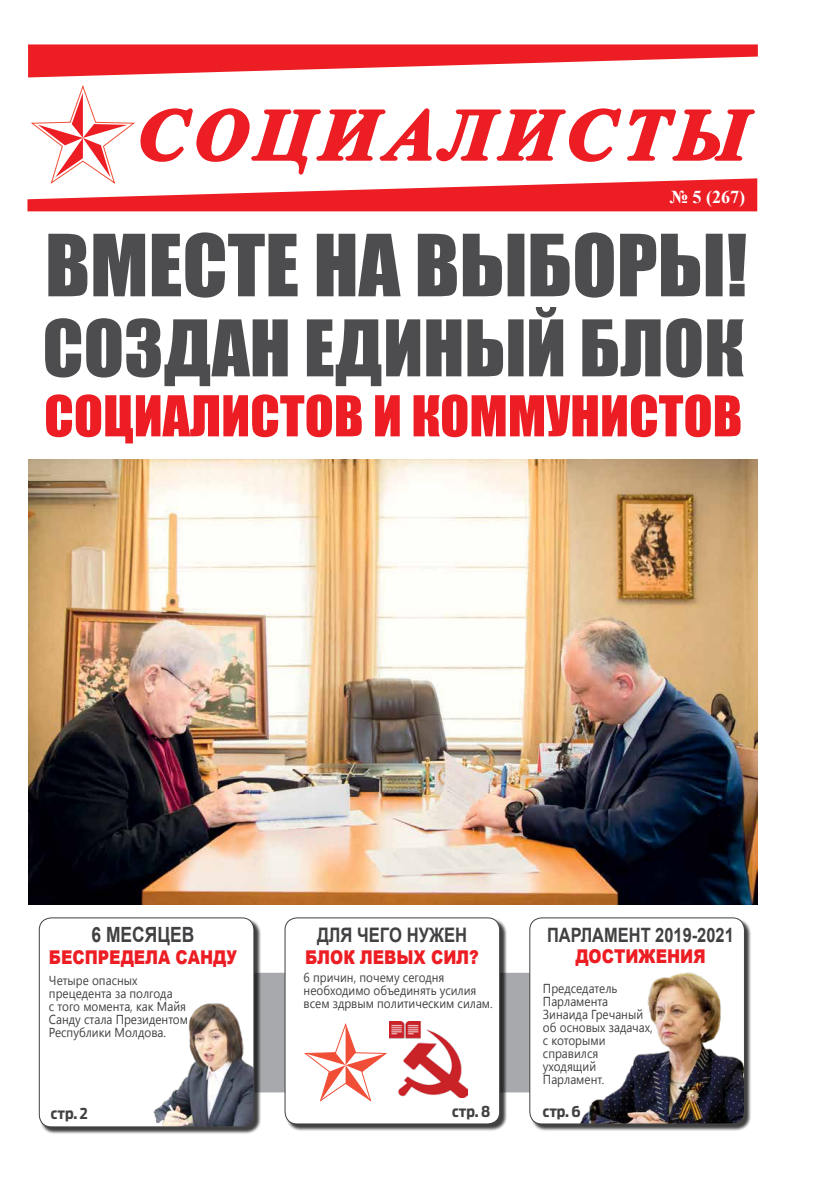
<style>
.page{position:relative;width:820px;height:1191px;background:#fff}
.page>*{position:absolute;margin:0;border:0;box-sizing:border-box;transform-origin:0 0}
.t1{font:79.1px "Impact";color:#4d4d4f}
.t2{font:72px "Impact";color:#4d4d4f}
.t3{font:52px "Impact";color:#ed1d24}
.t4{font:700 21px "Arial";color:#414042;scale:.83 1}
.t5{font:700 20px "Arial";color:#414042;scale:.83 1}
.t6{font:700 19.8px "Arial";color:#414042;scale:.83 1}
.t7{font:900 19px "Arial";color:#ed1d24;scale:.83 1}
.t8{font:700 18.1px "Times New Roman";color:#fff}
.t9{font:700 15px "Ford Antenna Cond";color:#414042}
.t10{font:13px/13px "Segoe UI";color:#414042;scale:.9 1}
</style>
<div class="page">
<div style="left:71px;top:972px;width:645px;height:120px;background:#a7a9ac;border-radius:20px"></div>
<div style="left:285px;top:918px;width:222px;height:213px;background:#000;opacity:.75"></div>
<div style="left:285px;top:918px;width:214px;height:206px;background:#fff;border-radius:12px"></div>
<img style="left:390px;top:1021px;width:77px;height:76px">
<div style="left:284px;top:917px;width:216px;height:207px;border:1px solid #414042;border-radius:12px"></div>
<div style="left:530px;top:918px;width:221px;height:213px;background:#000;opacity:.75"></div>
<div style="left:529px;top:918px;width:215px;height:206px;background:#fff;border-radius:12px"></div>
<img style="left:529px;top:972px;width:215px;height:152px">
<div style="left:529px;top:917px;width:215px;height:207px;border:1px solid #414042;border-radius:12px"></div>
<div style="left:40px;top:918px;width:221px;height:216px;background:#000;opacity:.75"></div>
<div style="left:39px;top:918px;width:215px;height:208px;background:#fff;border-radius:12px"></div>
<img style="left:39px;top:1003px;width:215px;height:123px">
<div style="left:39px;top:917px;width:215px;height:210px;border:1px solid #414042;border-radius:12px"></div>
<svg style="left:28px;top:44px;width:729px;height:33px"></svg>
<svg style="left:27px;top:85px;width:730px;height:126px"></svg>
<svg style="left:304px;top:1023px;width:83px;height:78px"></svg>
<img style="left:29px;top:459px;width:728px;height:445px">
<h3 class="t8" style="left:669px;top:184px;width:77px">№ 5 (267)</h3>
<h1 class="t1" style="left:45px;top:204px;width:703px">ВМЕСТЕ НА ВЫБОРЫ!</h1>
<h2 class="t2" style="left:42px;top:292px;width:702px">СОЗДАН ЕДИНЫЙ БЛОК</h2>
<h3 class="t3" style="left:44px;top:375px;width:699px">СОЦИАЛИСТОВ И КОММУНИСТОВ</h3>
<h3 class="t4" style="left:91px;top:920px;width:125px">6 МЕСЯЦЕВ</h3>
<h3 class="t7" style="left:49px;top:943px;width:228px">БЕСПРЕДЕЛА САНДУ</h3>
<p class="t10" style="left:49px;top:973px;width:156px">Четыре опасных прецедента за полгода<br>с того момента, как Майя<br>Санду стала Президентом<br>Республики Молдова.</p>
<p class="t10" style="left:303px;top:970px;width:211px">6 причин, почему сегодня необходимо объединять усилия всем здрвым политическим силам.</p>
<p class="t10" style="left:542px;top:981px;width:123px">Председатель<br>Парламента<br>Зинаида Гречаный об основых задачах, с которыми справился уходящий<br>Парламент.</p>
<h3 class="t5" style="left:317px;top:921px;width:182px">ДЛЯ ЧЕГО НУЖЕН</h3>
<h3 class="t7" style="left:305px;top:943px;width:211px">БЛОК ЛЕВЫХ СИЛ?</h3>
<h3 class="t6" style="left:547px;top:921px;width:226px">ПАРЛАМЕНТ 2019-2021</h3>
<h3 class="t7" style="left:575px;top:942px;width:158px">ДОСТИЖЕНИЯ</h3>
<p class="t9" style="left:51px;top:1099px;width:38px">стр. 2</p>
<p class="t9" style="left:452px;top:1098px;width:39px">стр. 8</p>
<p class="t9" style="left:542px;top:1097px;width:39px">стр. 6</p>
</div>
